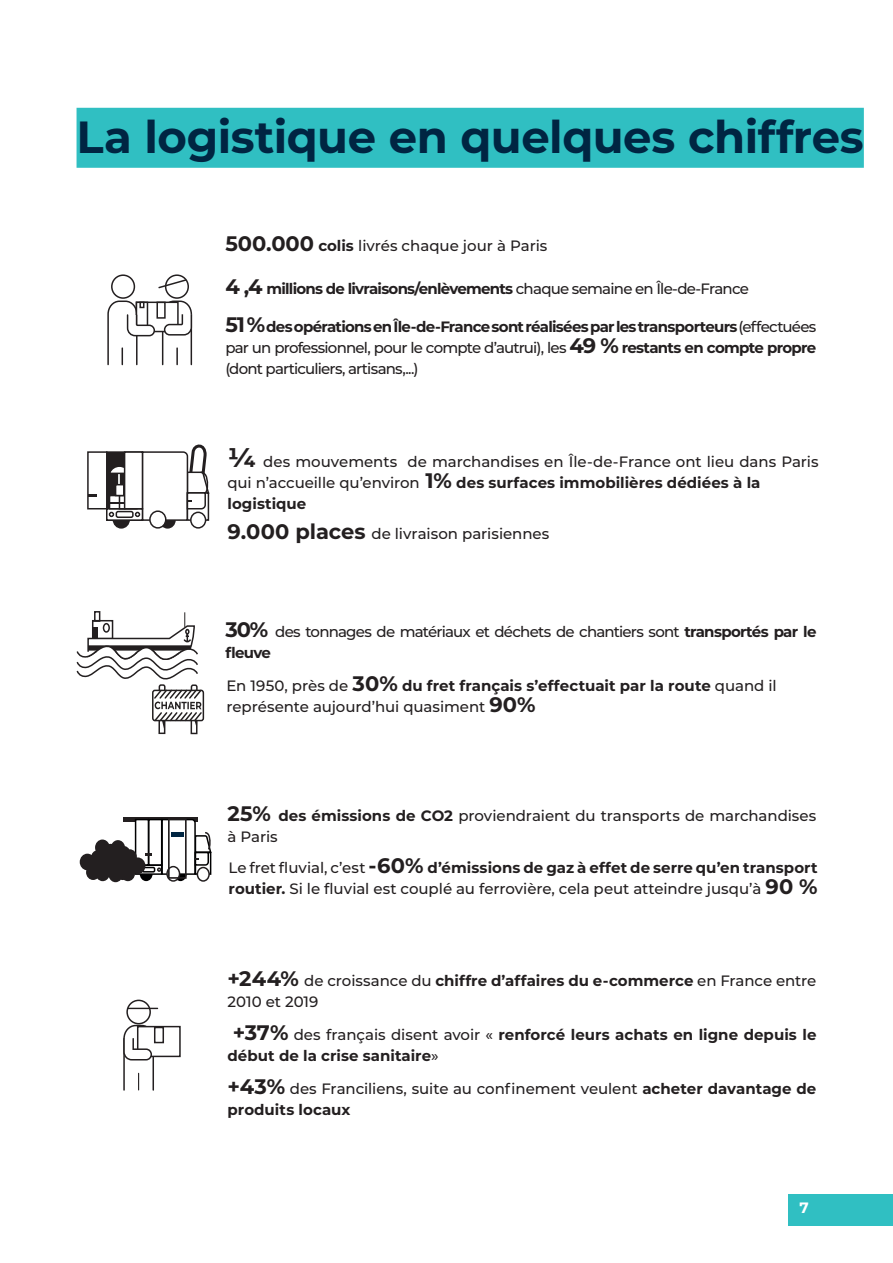
<style>
.page{position:relative;width:893px;height:1263px;background:#fff}
.page>*{position:absolute;margin:0;border:0;box-sizing:border-box;transform-origin:0 0}
.t1{font:700 45px "Montserrat";letter-spacing:-.01em;color:#002542}
.t2{font:500 15px/21px "Montserrat";letter-spacing:-.005em;color:#231f20}
.t3{font:700 15px/21px "Montserrat";color:#231f20}
.t4{font:500 15px/21px "Montserrat";letter-spacing:-.055em;color:#231f20}
.t5{font:700 15px "Montserrat";letter-spacing:-.05em;color:#231f20}
.t6{font:700 15px "Montserrat";color:#fff}
.s1{font-weight:700;font-size:21px}
.s2{font-weight:700}
.s3{font-size:21px}
.s4{font-weight:500}
.s5{font-weight:700;font-size:27px}
</style>
<div class="page">
<div style="left:789px;top:1194px;width:104px;height:32px;background:#30bfc2"></div>
<div style="left:77px;top:108px;width:787px;height:60px;background:#30bfc2"></div>
<svg style="left:76px;top:107px;width:134px;height:628px"></svg>
<hr style="left:124px;top:817px;width:74px;height:4px;background:#231f20">
<svg style="left:80px;top:818px;width:132px;height:64px"></svg>
<div style="left:168px;top:818px;width:19px;height:61px;border:2px solid #231f20"></div>
<div style="left:171px;top:832px;width:13px;height:5px;background:#002542"></div>
<svg style="left:127px;top:1000px;width:23px;height:24px"></svg>
<div style="left:126px;top:999px;width:25px;height:25px;border:2px solid #231f20;border-radius:50%"></div>
<div style="left:137px;top:1026px;width:44px;height:31px;border:2px solid #231f20"></div>
<div style="left:154px;top:1027px;width:10px;height:16px;border:2px solid #231f20"></div>
<hr style="left:127px;top:1008px;width:31px;height:1px;background:#231f20">
<svg style="left:123px;top:1024px;width:32px;height:67px"></svg>
<p class="t1" style="left:77px;top:104px;width:789px">La logistique en quelques chiffres</p>
<p class="t2" style="left:225px;top:235px;width:324px"><span class="s1">500.000</span> <span class="s2">colis</span> livrés chaque jour à Paris</p>
<p class="t5" style="left:225px;top:278px;width:525px"><span class="s3">4 ,4</span> millions de livraisons/enlèvements <span class="s4">chaque semaine en Île-de-France</span></p>
<p class="t2" style="left:225px;top:315px;width:593px;text-align:justify"><span class="s1">51 %</span> <span class="s2">des opérations en Île-de-France sont réalisées par les transporteurs</span> (effectuées par un professionnel, pour le compte d’autrui), les <span class="s1">49 %</span> <span class="s2">restants en compte propre </span>(dont particuliers, artisans,...)</p>
<p class="t2" style="left:227px;top:450px;width:593px"><span class="s5">¼</span> des mouvements de marchandises en Île-de-France ont lieu dans Paris qui n’accueille qu’environ <span class="s1">1%</span> <span class="s2">des surfaces immobilières dédiées à la</span></p>
<p class="t3" style="left:227px;top:492px;width:80px">logistique</p>
<p class="t2" style="left:227px;top:522px;width:323px"><span class="s1">9.000 places</span> de livraison parisiennes</p>
<p class="t4" style="left:225px;top:621px;width:593px"><span class="s1">30%</span> des tonnages de matériaux et déchets de chantiers sont <span class="s2">transportés par le fleuve</span></p>
<p class="t3" style="left:226px;top:675px;width:552px"><span class="s4">En 1950, près de</span> <span class="s3">30%</span> du fret français s’effectuait par la route <span class="s4">quand il</span></p>
<p class="t2" style="left:226px;top:696px;width:311px">représente aujourd’hui quasiment <span class="s1">90%</span></p>
<p class="t2" style="left:227px;top:804px;width:590px"><span class="s1">25%</span> <span class="s2">des émissions de CO2</span> proviendraient du transports de marchandises à Paris</p>
<p class="t2" style="left:229px;top:856px;width:590px">Le fret fluvial, c’est <span class="s1">-60%</span> <span class="s2">d’émissions de gaz à effet de serre qu’en transport routier.</span> Si le fluvial est couplé au ferrovière, cela peut atteindre jusqu’à <span class="s1">90 %</span></p>
<p class="t2" style="left:227px;top:969px;width:590px"><span class="s1">+244%</span> de croissance du <span class="s2">chiffre d’affaires du e-commerce</span> en France entre<br>2010 et 2019</p>
<p class="t3" style="left:227px;top:1023px;width:590px;text-indent:5px"><span class="s3">+37%</span> <span class="s4">des français disent avoir «</span> renforcé leurs achats en ligne depuis le début de la crise sanitaire<span class="s4">»</span></p>
<p class="t2" style="left:227px;top:1077px;width:590px"><span class="s1">+43%</span> des Franciliens, suite au confinement veulent <span class="s2">acheter davantage de produits locaux</span></p>
<p class="t6" style="left:799px;top:1196px;width:11px">7</p>
</div>
